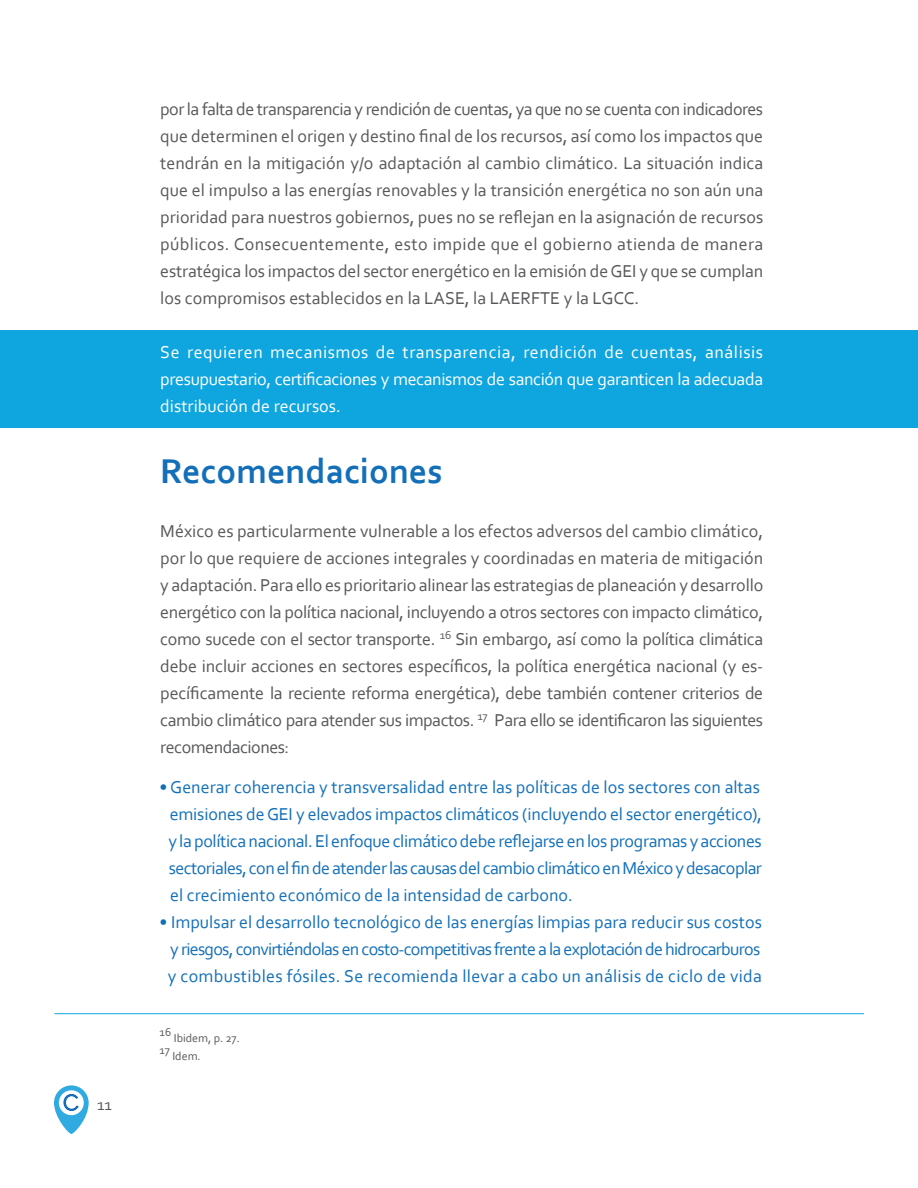
<style>
.page{position:relative;width:918px;height:1188px;background:#fff}
.page>*{position:absolute;margin:0;border:0;box-sizing:border-box;transform-origin:0 0}
.t1{font:700 36px "Corbel";color:#136fb8}
.t2{font:18px/27px "Corbel";letter-spacing:-.025em;color:#57585a;text-align:justify}
.t3{font:18px "Corbel";letter-spacing:-.01em;color:#136fb8}
.t4{font:18px/27px "Corbel";letter-spacing:-.02em;color:#fff;text-align:justify}
.t5{font:18px "Corbel";letter-spacing:-.04em;color:#136fb8}
.t6{font:18px "Corbel";letter-spacing:-.03em;color:#136fb8}
.t7{font:18px "Corbel";letter-spacing:.015em;color:#136fb8}
.t8{font:16.5px "Corbel";color:#57585a}
.t9{font:12px "Corbel";color:#57585a}
.s1{font-family:"Drugs";font-size:28.95px;color:#30abe1}
</style>
<div class="page">
<div style="left:1px;top:331px;width:917px;height:97px;background:#0fa5df"></div>
<svg style="left:54px;top:1085px;width:35px;height:49px"></svg>
<div style="left:59px;top:1090px;width:25px;height:25px;background:#fff;border-radius:50%"></div>
<svg style="left:63px;top:1093px;width:16px;height:18px"></svg>
<hr style="left:54px;top:1013px;width:810px;height:1px;background:#0fa5df">
<p class="t8" style="left:63px;top:1094px;width:51px"><span class="s1">c</span> 11</p>
<p class="t2" style="left:160px;top:96px;width:605px">por la falta de transparencia y rendición de cuentas, ya que no se cuenta con indicadores que determinen el origen y destino final de los recursos, así como los impactos que tendrán en la mitigación y/o adaptación al cambio climático. La situación indica que el impulso a las energías renovables y la transición energética no son aún una prioridad para nuestros gobiernos, pues no se reflejan en la asignación de recursos públicos. Consecuentemente, esto impide que el gobierno atienda de manera estratégica los impactos del sector energético en la emisión de GEI y que se cumplan los compromisos establecidos en la LASE, la LAERFTE y la LGCC.</p>
<p class="t4" style="left:160px;top:339px;width:604px">Se requieren mecanismos de transparencia, rendición de cuentas, análisis presupuestario, certificaciones y mecanismos de sanción que garanticen la adecuada distribución de recursos.</p>
<p class="t1" style="left:160px;top:448px;width:284px">Recomendaciones</p>
<p class="t2" style="left:160px;top:517px;width:605px">México es particularmente vulnerable a los efectos adversos del cambio climático, por lo que requiere de acciones integrales y coordinadas en materia de mitigación y adaptación. Para ello es prioritario alinear las estrategias de planeación y desarrollo energético con la política nacional, incluyendo a otros sectores con impacto climático, como sucede con el sector transporte. <sup>16</sup> Sin embargo, así como la política climática debe incluir acciones en sectores específicos, la política energética nacional (y es&shy;pecíficamente la reciente reforma energética), debe también contener criterios de cambio climático para atender sus impactos. <sup>17</sup> Para ello se identificaron las siguientes recomendaciones:</p>
<p class="t3" style="left:159px;top:776px;width:602px">• Generar coherencia y transversalidad entre las políticas de los sectores con altas</p>
<p class="t3" style="left:170px;top:803px;width:594px">emisiones de GEI y elevados impactos climáticos (incluyendo el sector energético),</p>
<p class="t3" style="left:168px;top:830px;width:595px">y la política nacional. El enfoque climático debe reflejarse en los programas y acciones</p>
<p class="t6" style="left:169px;top:857px;width:595px">sectoriales, con el fin de atender las causas del cambio climático en México y desacoplar</p>
<p class="t3" style="left:170px;top:884px;width:404px">el crecimiento económico de la intensidad de carbono.</p>
<p class="t3" style="left:159px;top:911px;width:604px">• Impulsar el desarrollo tecnológico de las energías limpias para reducir sus costos</p>
<p class="t5" style="left:170px;top:938px;width:592px">y riesgos, convirtiéndolas en costo-competitivas frente a la explotación de hidrocarburos</p>
<p class="t7" style="left:168px;top:965px;width:595px">y combustibles fósiles. Se recomienda llevar a cabo un análisis de ciclo de vida</p>
<p class="t9" style="left:160px;top:1024px;width:13px">16</p>
<p class="t9" style="left:174px;top:1030px;width:68px">Ibidem, p. 27.</p>
<p class="t9" style="left:160px;top:1042px;width:12px">17</p>
<p class="t9" style="left:172px;top:1048px;width:30px">Idem.</p>
</div>
